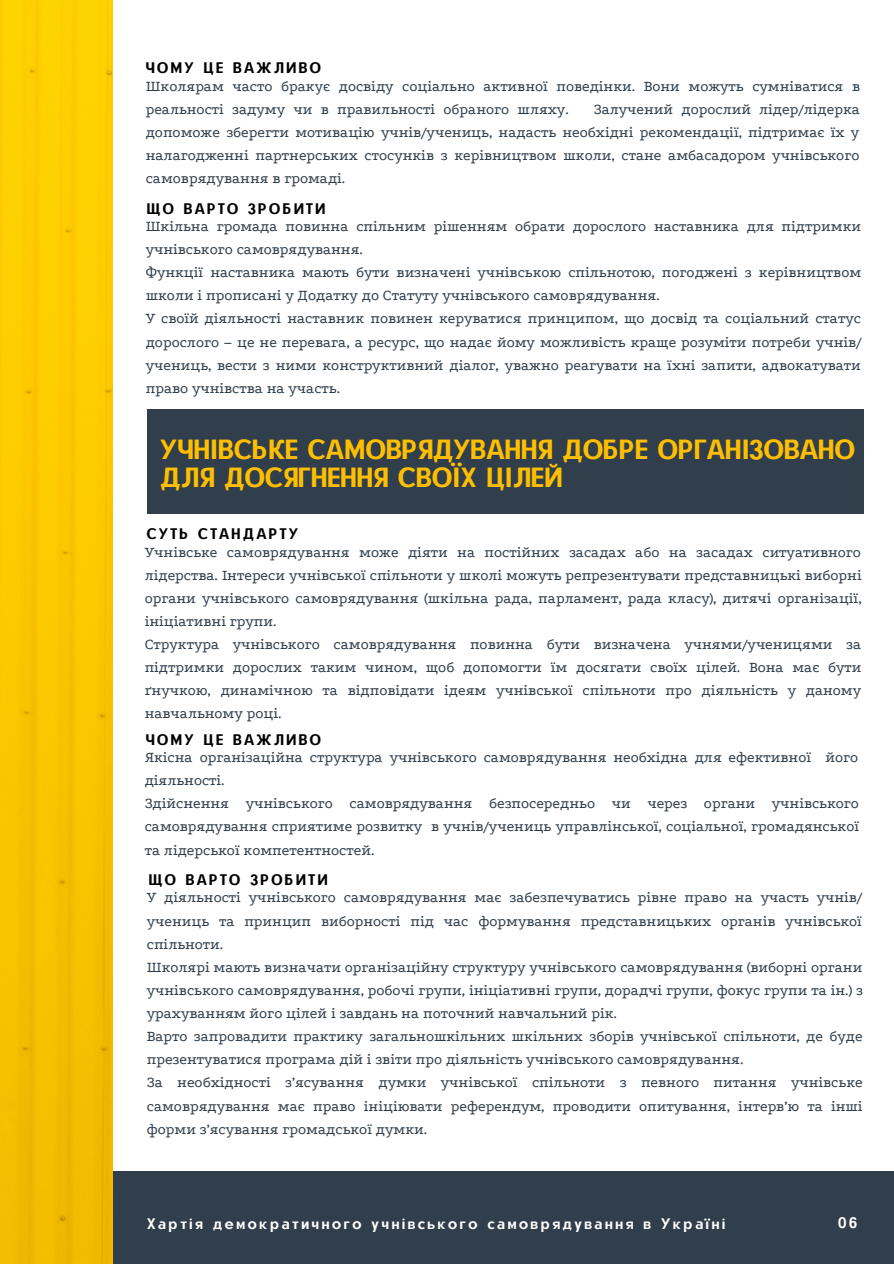
<style>
.page{position:relative;width:894px;height:1264px;background:#fff}
.page>*{position:absolute;margin:0;border:0;box-sizing:border-box;transform-origin:0 0}
.t1{font:27px/28.3px "CAT Neuzeit";color:#ffbe00}
.t2{font:15.45px/23.1px "Podkova";color:#303f4b;text-align:justify}
.t3{font:14.85px "CAT Neuzeit";letter-spacing:.15em;color:#000}
.t4{font:14.85px "CAT Neuzeit";letter-spacing:.15em;color:#fff}
</style>
<div class="page">
<div style="left:0;top:1171px;width:893px;height:92px;background:#303f4b"></div>
<img style="left:0;top:0;width:112px;height:1263px">
<div style="left:147px;top:410px;width:716px;height:103px;background:#303f4b"></div>
<p class="t3" style="left:146px;top:59px;width:176px">ЧОМУ ЦЕ ВАЖЛИВО</p>
<p class="t2" style="left:146px;top:74px;width:715px">Школярам часто бракує досвіду соціально активної поведінки. Вони можуть сумніватися в реальності задуму чи в правильності обраного шляху.</p>
<p class="t2" style="left:146px;top:97px;width:715px;text-indent:448px">Залучений дорослий лідер/лідерка допоможе зберегти мотивацію учнів/учениць, надасть необхідні рекомендації, підтримає їх у налагодженні партнерських стосунків з керівництвом школи, стане амбасадором учнівського самоврядування в громаді.</p>
<p class="t3" style="left:147px;top:199px;width:180px">ЩО ВАРТО ЗРОБИТИ</p>
<p class="t2" style="left:146px;top:215px;width:716px">Шкільна громада повинна спільним рішенням обрати дорослого наставника для підтримки учнівського самоврядування.</p>
<p class="t2" style="left:146px;top:261px;width:716px">Функції наставника мають бути визначені учнівською спільнотою, погоджені з керівництвом школи і прописані у Додатку до Статуту учнівського самоврядування.</p>
<p class="t2" style="left:146px;top:307px;width:717px">У своїй діяльності наставник повинен керуватися принципом, що досвід та соціальний статус дорослого – це не перевага, а ресурс, що надає йому можливість краще розуміти потреби учнів/ учениць, вести з ними конструктивний діалог, уважно реагувати на їхні запити, адвокатувати право учнівства на участь.</p>
<p class="t1" style="left:160px;top:435px;width:696px">УЧНІВСЬКЕ САМОВРЯДУВАННЯ ДОБРЕ ОРГАНІЗОВАНО<br>ДЛЯ ДОСЯГНЕННЯ СВОЇХ ЦІЛЕЙ</p>
<p class="t3" style="left:147px;top:524px;width:153px">СУТЬ СТАНДАРТУ</p>
<p class="t2" style="left:145px;top:540px;width:718px">Учнівське самоврядування може діяти на постійних засадах або на засадах ситуативного лідерства. Інтереси учнівської спільноти у школі можуть репрезентувати представницькі виборні органи учнівського самоврядування (шкільна рада, парламент, рада класу), дитячі організації, ініціативні групи.</p>
<p class="t2" style="left:145px;top:632px;width:718px">Структура учнівського самоврядування повинна бути визначена учнями/ученицями за підтримки дорослих таким чином, щоб допомогти їм досягати своїх цілей. Вона має бути ґнучкою, динамічною та відповідати ідеям учнівської спільноти про діяльність у даному навчальному році.</p>
<p class="t3" style="left:146px;top:730px;width:176px">ЧОМУ ЦЕ ВАЖЛИВО</p>
<p class="t2" style="left:145px;top:745px;width:715px">Якісна організаційна структура учнівського самоврядування необхідна для ефективної його діяльності.</p>
<p class="t2" style="left:145px;top:792px;width:715px">Здійснення учнівського самоврядування безпосередньо чи через органи учнівського самоврядування сприятиме розвитку в учнів/учениць управлінської, соціальної, громадянської та лідерської компетентностей.</p>
<p class="t3" style="left:149px;top:870px;width:180px">ЩО ВАРТО ЗРОБИТИ</p>
<p class="t2" style="left:147px;top:886px;width:716px">У діяльності учнівського самоврядування має забезпечуватись рівне право на участь учнів/ учениць та принцип виборності під час формування представницьких органів учнівської спільноти.</p>
<p class="t2" style="left:147px;top:955px;width:717px">Школярі мають визначати організаційну структуру учнівського самоврядування (виборні органи учнівського самоврядування, робочі групи, ініціативні групи, дорадчі групи, фокус групи та ін.) з урахуванням його цілей і завдань на поточний навчальний рік.</p>
<p class="t2" style="left:147px;top:1024px;width:717px">Варто запровадити практику загальношкільних шкільних зборів учнівської спільноти, де буде презентуватися програма дій і звіти про діяльність учнівського самоврядування.</p>
<p class="t2" style="left:147px;top:1071px;width:717px">За необхідності з’ясування думки учнівської спільноти з певного питання учнівське самоврядування має право ініціювати референдум, проводити опитування, інтерв’ю та інші форми з’ясування громадської думки.</p>
<p class="t4" style="left:147px;top:1214px;width:580px">Хартія демократичного учнівського самоврядування в Україні</p>
<p class="t4" style="left:837px;top:1213px;width:21px">06</p>
</div>
